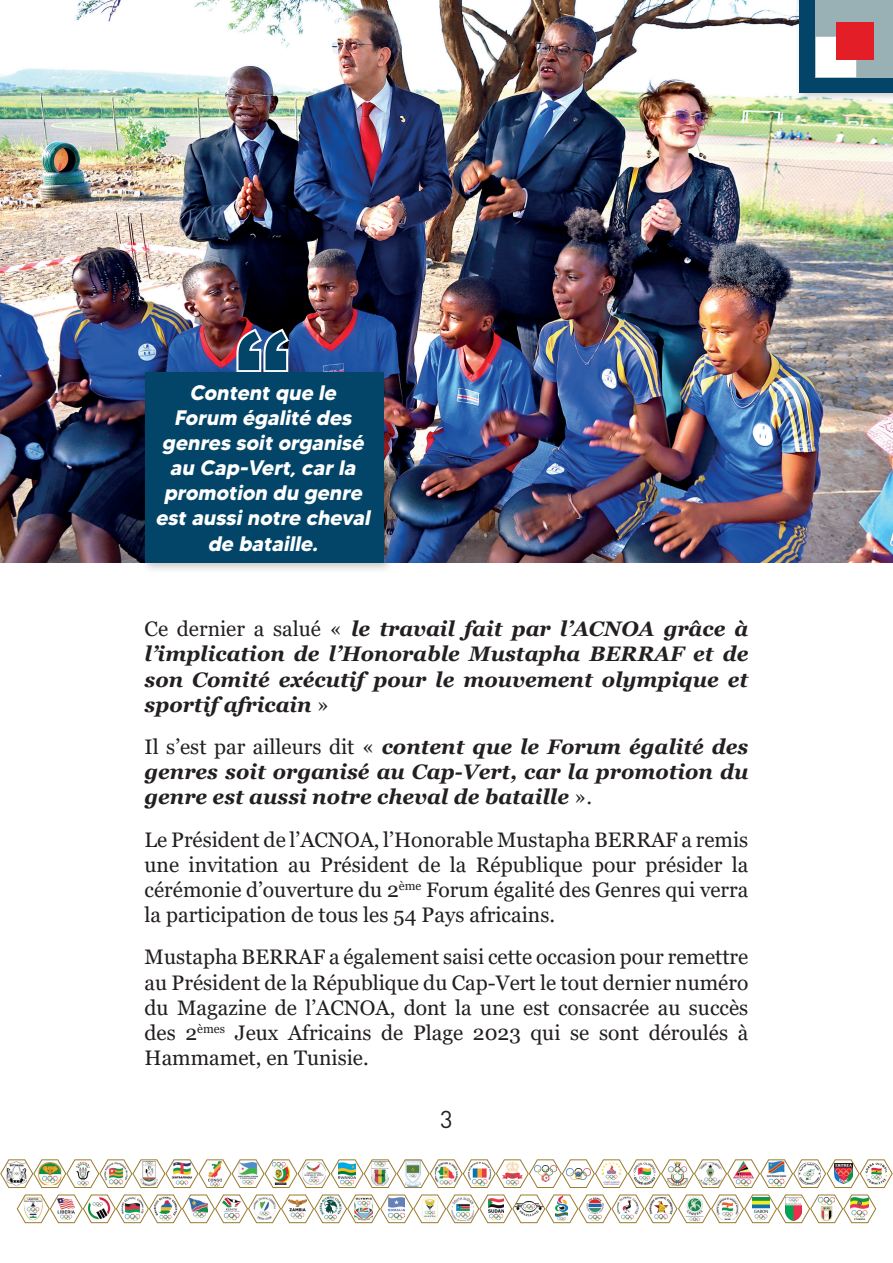
<style>
.page{position:relative;width:893px;height:1263px;background:#fff}
.page>*{position:absolute;margin:0;border:0;box-sizing:border-box;transform-origin:0 0}
.t1{font:24px "DINOT";color:#231f20}
.t2{font:21px/25.2px "Georgia";color:#231f20;text-align:justify}
.t3{font:italic 700 21px/25.2px "Georgia";color:#231f20;text-align:justify}
.t4{font:italic 700 21px/25.2px "MADETOMMY";color:#fff;text-align:center}
.s1{font-weight:400;font-style:normal}
</style>
<div class="page">
<img style="left:0;top:1159px;width:893px;height:29px">
<img style="left:16px;top:1194px;width:860px;height:29px">
<img style="left:0;top:0;width:893px;height:562px">
<div style="left:794px;top:0;width:99px;height:104px;background:#231f20;opacity:.25"></div>
<div style="left:799px;top:0;width:94px;height:92px;background:#024568"></div>
<div style="left:816px;top:0;width:77px;height:77px;background:#99b1b4"></div>
<div style="left:816px;top:37px;width:40px;height:40px;background:#fff"></div>
<div style="left:836px;top:22px;width:37px;height:38px;background:#e41e27"></div>
<div style="left:231px;top:324px;width:68px;height:59px;background:#231f20;opacity:.25"></div>
<svg style="left:234px;top:326px;width:58px;height:41px"></svg>
<div style="left:140px;top:367px;width:255px;height:207px;background:#231f20;opacity:.25"></div>
<div style="left:145px;top:372px;width:239px;height:190px;background:#024568"></div>
<p class="t4" style="left:155px;top:379px;width:220px">Content que le<br>Forum égalité des genres soit organisé au Cap-Vert,car la promotion du genre est aussinotre cheval de bataille.</p>
<p class="t3" style="left:145px;top:616px;width:605px"><span class="s1">Ce dernier a salué «</span> le travail fait par l’ACNOA grâce à l’implication de l’Honorable Mustapha BERRAF et de son Comité exécutif pour le mouvement olympique et sportif africain <span class="s1">»</span></p>
<p class="t3" style="left:145px;top:734px;width:605px"><span class="s1">Il s’est par ailleurs dit «</span> content que le Forum égalité des genres soit organisé au Cap-Vert, car la promotion du genre est aussi notre cheval de bataille <span class="s1">».</span></p>
<p class="t2" style="left:145px;top:827px;width:605px">Le Président de l’ACNOA, l’Honorable Mustapha BERRAF a remis une invitation au Président de la République pour présider la cérémonie d’ouverture du 2<sup>ème</sup> Forum égalité des Genres qui verra la participation de tous les 54 Pays africains.</p>
<p class="t2" style="left:145px;top:945px;width:605px">Mustapha BERRAF a également saisi cette occasion pour remettre au Président de la République du Cap-Vert le tout dernier numéro du Magazine de l’ACNOA, dont la une est consacrée au succès des 2<sup>èmes</sup> Jeux Africains de Plage 2023 qui se sont déroulés à Hammamet, en Tunisie.</p>
<p class="t1" style="left:440px;top:1104px;width:14px">3</p>
</div>
